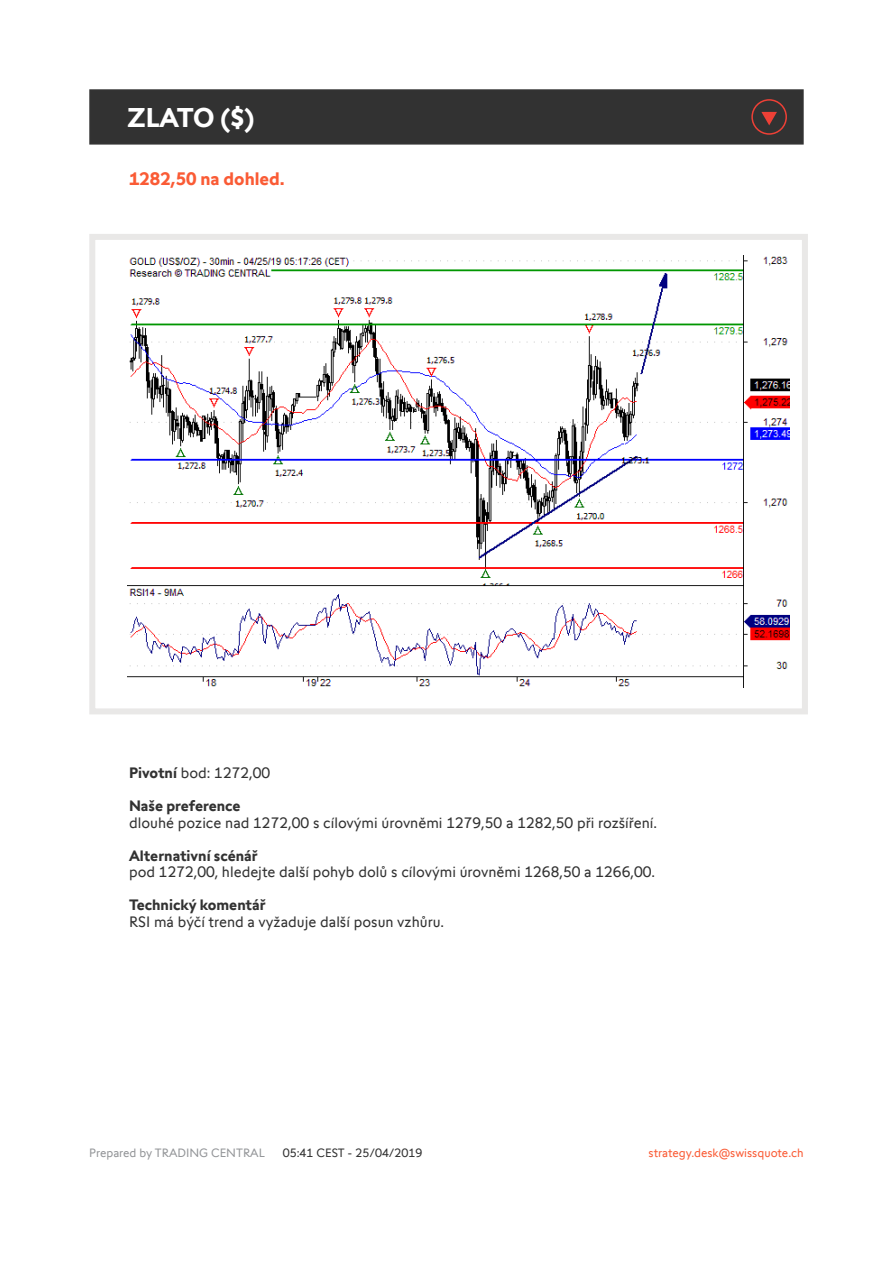
<style>
.page{position:relative;width:893px;height:1263px;background:#fff}
.page>*{position:absolute;margin:0;border:0;box-sizing:border-box;transform-origin:0 0}
.t1{font:700 27px "Swissquote CT";letter-spacing:-.015em;color:#fff}
.t2{font:700 18px "Swissquote CT";color:#fa5b35}
.t3{font:15px "Swissquote CT";color:#323232}
.t4{font:700 15px "Swissquote CT";color:#323232}
.t5{font:12px "Swissquote CT";color:#fa5b35}
.t6{font:12px "Swissquote CT";color:#939598}
.t7{font:12px "Swissquote CT";color:#323232}
.s1{font-weight:700}
</style>
<div class="page">
<div style="left:89px;top:234px;width:719px;height:480px;border:6px solid #e9e8e7"></div>
<div style="left:89px;top:89px;width:715px;height:56px;background:#323232;border:2px solid #323232"></div>
<img style="left:128px;top:255px;width:661px;height:432px">
<svg style="left:751px;top:99px;width:36px;height:36px"></svg>
<h1 class="t1" style="left:128px;top:101px;width:128px">ZLATO ($)</h1>
<p class="t2" style="left:129px;top:168px;width:157px">1282,50 na dohled.</p>
<p class="t3" style="left:129px;top:764px;width:143px"><span class="s1">Pivotní</span> bod: 1272,00</p>
<p class="t4" style="left:129px;top:797px;width:113px">Naše preference</p>
<p class="t3" style="left:129px;top:814px;width:530px">dlouhé pozice nad 1272,00 s cílovými úrovněmi 1279,50 a 1282,50 při rozšíření.</p>
<p class="t4" style="left:129px;top:846px;width:130px">Alternativní scénář</p>
<p class="t3" style="left:129px;top:863px;width:528px">pod 1272,00, hledejte další pohyb dolů s cílovými úrovněmi 1268,50 a 1266,00.</p>
<p class="t4" style="left:129px;top:896px;width:138px">Technický komentář</p>
<p class="t3" style="left:129px;top:913px;width:317px">RSI má býčí trend a vyžaduje další posun vzhůru.</p>
<p class="t6" style="left:89px;top:1145px;width:177px">Prepared by TRADING CENTRAL</p>
<p class="t7" style="left:283px;top:1145px;width:141px">05:41 CEST - 25/04/2019</p>
<p class="t5" style="left:649px;top:1145px;width:157px">strategy.desk@swissquote.ch</p>
</div>
